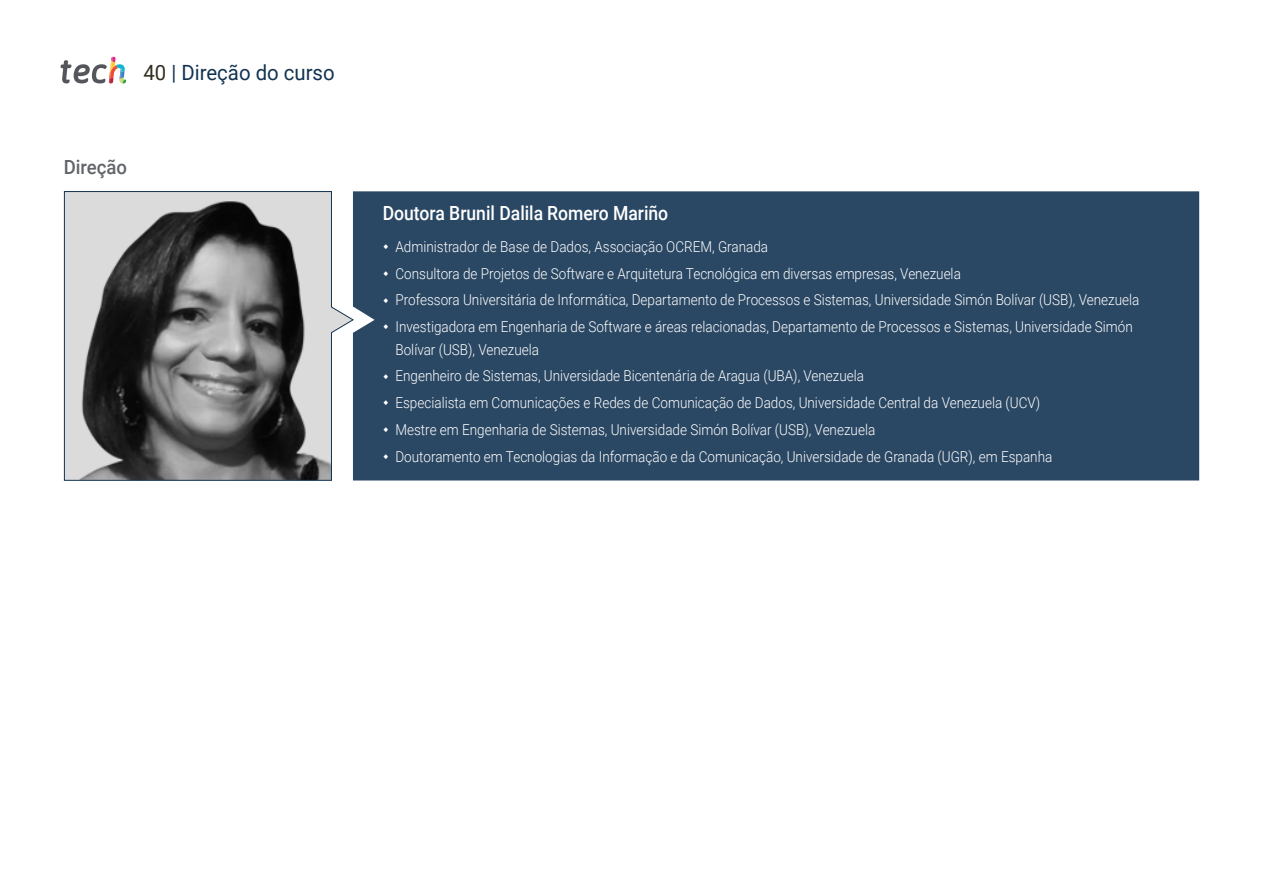
<style>
.page{position:relative;width:1263px;height:893px;background:#fff}
.page>*{position:absolute;margin:0;border:0;box-sizing:border-box;transform-origin:0 0}
.t1{font:21px "Roboto";color:#123352}
.t2{font:500 19.5px "Roboto";color:#fff;scale:.9 1}
.t3{font:500 19.5px "Roboto";color:#61646a;scale:.95 1}
.t4{font:300 15px/26.7px "Roboto";color:#fff;scale:.9 1}
.s1{color:#312e20}
</style>
<div class="page">
<svg style="left:61px;top:57px;width:65px;height:27px"></svg>
<div style="left:354px;top:191px;width:845px;height:289px;background:#2a4763"></div>
<svg style="left:64px;top:191px;width:290px;height:290px;background:#828383"></svg>
<svg style="left:384px;top:244px;width:4px;height:5px"></svg>
<svg style="left:384px;top:271px;width:4px;height:5px"></svg>
<svg style="left:384px;top:298px;width:4px;height:5px"></svg>
<svg style="left:384px;top:324px;width:4px;height:5px"></svg>
<svg style="left:384px;top:374px;width:4px;height:5px"></svg>
<svg style="left:384px;top:400px;width:4px;height:5px"></svg>
<svg style="left:384px;top:427px;width:4px;height:5px"></svg>
<svg style="left:384px;top:454px;width:4px;height:5px"></svg>
<h1 class="t1" style="left:144px;top:57px;width:193px"><span class="s1">40</span> | Direção do curso</h1>
<h2 class="t3" style="left:64px;top:154px;width:68px">Direção</h2>
<h2 class="t2" style="left:383px;top:199px;width:319px">Doutora Brunil Dalila Romero Mariño</h2>
<p class="t4" style="left:395px;top:233px;width:828px">Administrador de Base de Dados, Associação OCREM, Granada<br>Consultora de Projetos de Software e Arquitetura Tecnológica em diversas empresas, Venezuela<br>Professora Universitária de Informática, Departamento de Processos e Sistemas, Universidade Simón Bolívar (USB), Venezuela Investigadora em Engenharia de Software e áreas relacionadas, Departamento de Processos e Sistemas, Universidade Simón</p>
<p class="t4" style="left:395px;top:335px;width:731px">Bolívar (USB), Venezuela<br>Engenheiro de Sistemas, Universidade Bicentenária de Aragua (UBA), Venezuela<br>Especialista em Comunicações e Redes de Comunicação de Dados, Universidade Central da Venezuela (UCV)<br>Mestre em Engenharia de Sistemas, Universidade Simón Bolívar (USB), Venezuela<br>Doutoramento em Tecnologias da Informação e da Comunicação, Universidade de Granada (UGR), em Espanha</p>
</div>
